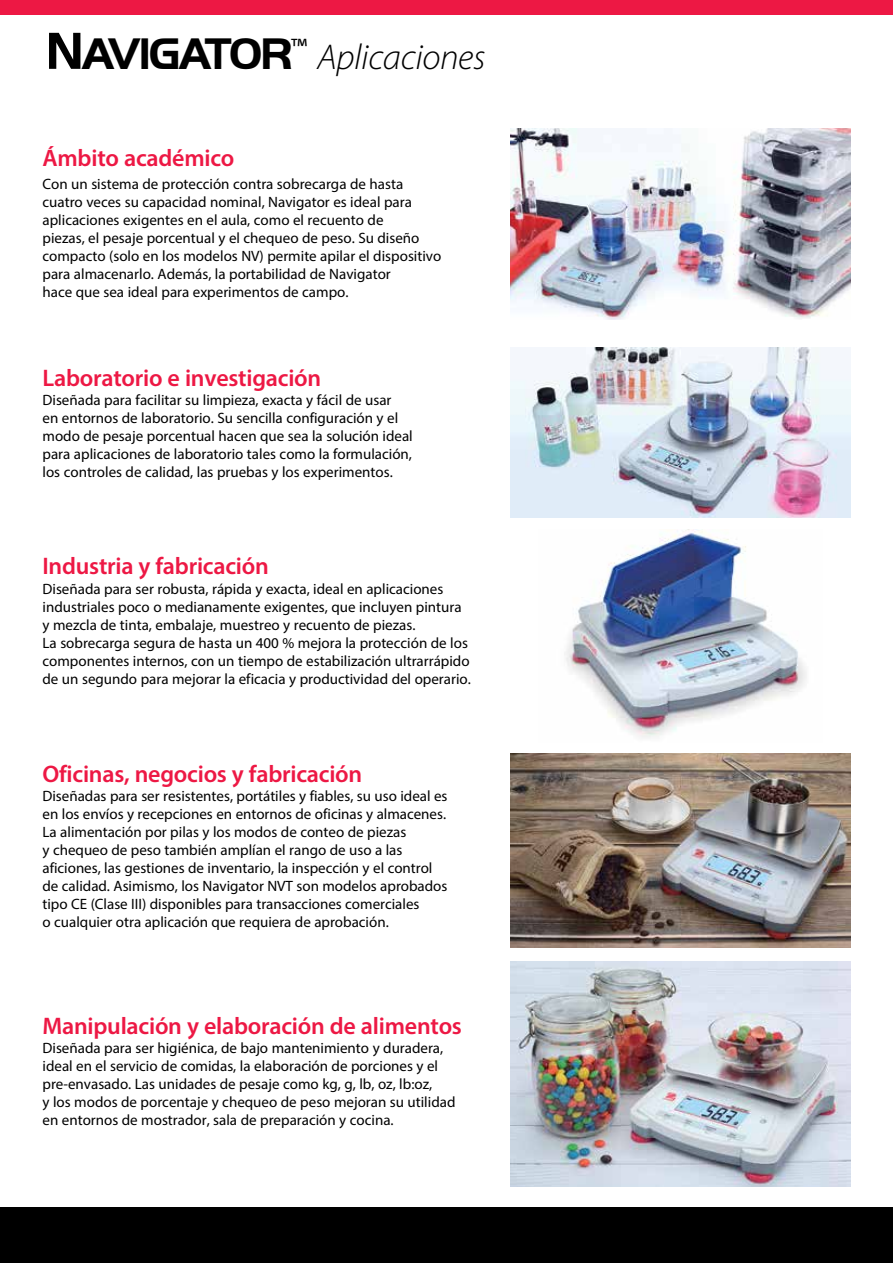
<style>
.page{position:relative;width:893px;height:1263px;background:#fff}
.page>*{position:absolute;margin:0;border:0;box-sizing:border-box;transform-origin:0 0}
.t1{font:italic 300 36px "Myriad Pro";letter-spacing:-.01em;color:#000}
.t2{font:600 24px "Myriad Pro";letter-spacing:-.01em;color:#ed1844}
.t3{font:15px/18px "Myriad Pro";color:#000}
.s1{font-family:"Handel Got D";font-weight:700;font-style:normal;font-size:54px}
.s2{font-family:"Handel Got D";font-weight:700;font-style:normal;font-size:45.9px}
</style>
<div class="page">
<div style="left:0;top:0;width:893px;height:15px;background:#ed1844"></div>
<div style="left:0;top:1208px;width:893px;height:55px;background:#000"></div>
<img style="left:510px;top:753px;width:340px;height:195px">
<img style="left:510px;top:348px;width:340px;height:170px">
<img style="left:510px;top:129px;width:340px;height:190px">
<img style="left:564px;top:530px;width:243px;height:208px">
<img style="left:510px;top:961px;width:340px;height:225px">
<h1 class="t1" style="left:45px;top:35px;width:442px"><span class="s1">N</span><span class="s2">AVIGATOR</span><sup>™</sup> Aplicaciones</h1>
<h2 class="t2" style="left:43px;top:143px;width:193px">Ámbito académico</h2>
<p class="t3" style="left:43px;top:175px;width:400px">Con un sistema de protección contra sobrecarga de hasta cuatro veces su capacidad nominal, Navigator es ideal para aplicaciones exigentes en el aula, como el recuento de<br>piezas, el pesaje porcentual y el chequeo de peso. Su diseño compacto (solo en los modelos NV) permite apilar el dispositivo para almacenarlo. Además, la portabilidad de Navigator<br>hace que sea ideal para experimentos de campo.</p>
<h2 class="t2" style="left:43px;top:362px;width:280px">Laboratorio e investigación</h2>
<p class="t3" style="left:43px;top:391px;width:372px">Diseñada para facilitar su limpieza, exacta y fácil de usar<br>en entornos de laboratorio. Su sencilla configuración y el modo de pesaje porcentual hacen que sea la solución ideal para aplicaciones de laboratorio tales como la formulación, los controles de calidad, las pruebas y los experimentos.</p>
<h2 class="t2" style="left:43px;top:550px;width:228px">Industria y fabricación</h2>
<p class="t3" style="left:43px;top:580px;width:430px">Diseñada para ser robusta, rápida y exacta, ideal en aplicaciones industriales poco o medianamente exigentes, que incluyen pintura y mezcla de tinta, embalaje, muestreo y recuento de piezas.<br>La sobrecarga segura de hasta un 400 % mejora la protección de los componentes internos, con un tiempo de estabilización ultrarrápido de un segundo para mejorar la eficacia y productividad del operario.</p>
<h2 class="t2" style="left:43px;top:758px;width:321px">Oficinas, negocios y fabricación</h2>
<p class="t3" style="left:43px;top:787px;width:406px">Diseñadas para ser resistentes, portátiles y fiables, su uso ideal es en los envíos y recepciones en entornos de oficinas y almacenes.<br>La alimentación por pilas y los modos de conteo de piezas<br>y chequeo de peso también amplían el rango de uso a las aficiones, las gestiones de inventario, la inspección y el control de calidad. Asimismo, los Navigator NVT son modelos aprobados tipo CE (Clase III) disponibles para transacciones comerciales<br>o cualquier otra aplicación que requiera de aprobación.</p>
<h2 class="t2" style="left:43px;top:1010px;width:421px">Manipulación y elaboración de alimentos</h2>
<p class="t3" style="left:43px;top:1039px;width:414px">Diseñada para ser higiénica, de bajo mantenimiento y duradera, ideal en el servicio de comidas, la elaboración de porciones y el pre-envasado. Las unidades de pesaje como kg, g, lb, oz, lb:oz,<br>y los modos de porcentaje y chequeo de peso mejoran su utilidad en entornos de mostrador, sala de preparación y cocina.</p>
</div>
